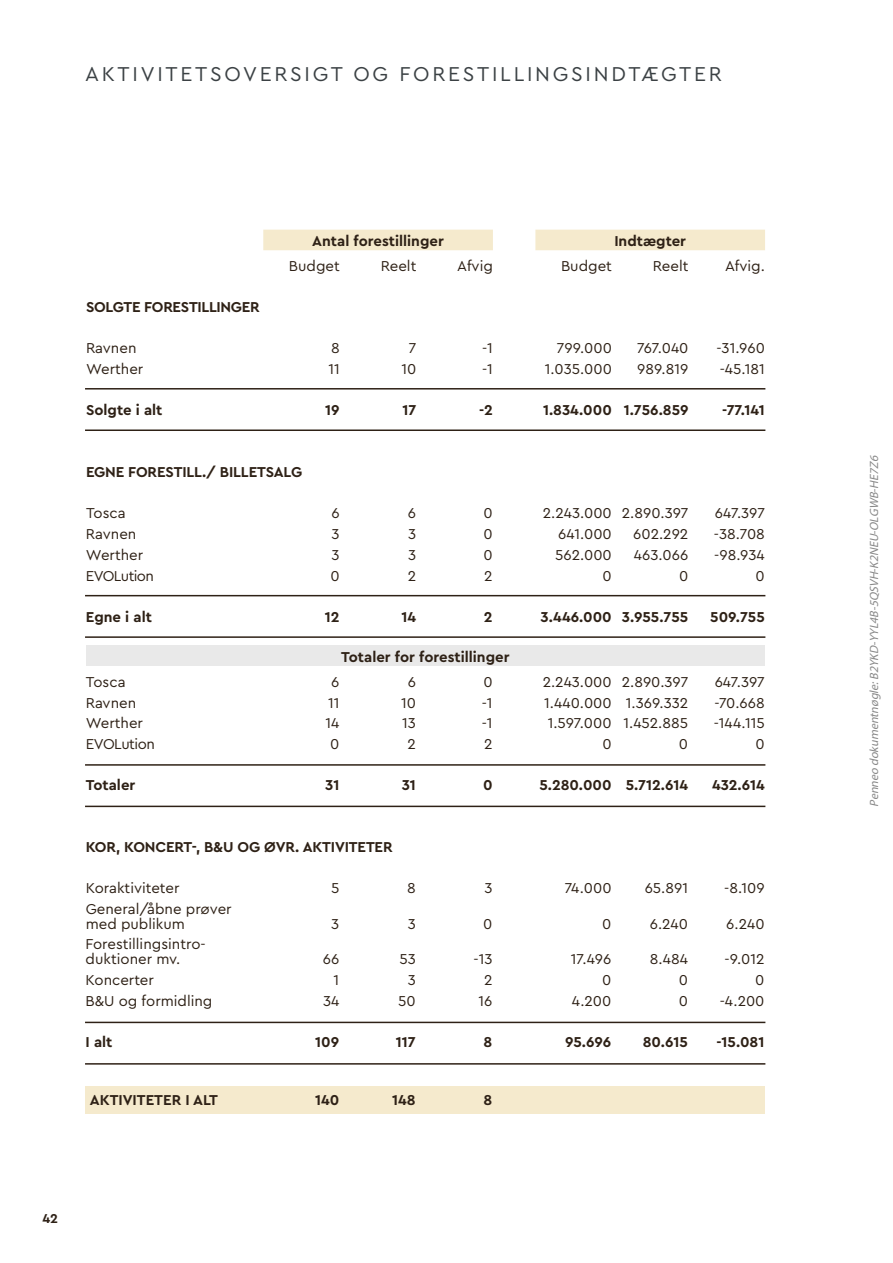
<style>
.page{position:relative;width:893px;height:1263px;background:#fff}
.page>*{position:absolute;margin:0;border:0;box-sizing:border-box;transform-origin:0 0}
.t1{font:21px "Cera Pro";letter-spacing:.13em;color:#3b4144}
.t2{font:15px/15px "Cera Pro";color:#2e2116}
.t3{font:700 15px "Cera Pro";color:#2e2116}
.t4{font:700 15px "Cera Pro";letter-spacing:-.02em;color:#2e2116}
.t5{font:15px "Cera Pro";letter-spacing:-.04em;color:#2e2116}
.t6{font:15px "Cera Pro";letter-spacing:-.03em;color:#2e2116}
.t7{font:700 13.5px "Cera Pro";color:#2e2116}
.t8{font:italic 12px "Myriad Pro";color:#888}
</style>
<div class="page">
<div style="left:85px;top:1086px;width:680px;height:28px;background:#f5eacd"></div>
<svg style="left:263px;top:230px;width:502px;height:20px"></svg>
<div style="left:86px;top:646px;width:679px;height:20px;background:#e9e9e9"></div>
<hr style="left:85px;top:388px;width:680px;height:1px;background:#2e2116">
<hr style="left:85px;top:595px;width:680px;height:1px;background:#2e2116">
<hr style="left:85px;top:764px;width:680px;height:2px;background:#2e2116">
<hr style="left:85px;top:1022px;width:680px;height:1px;background:#2e2116">
<hr style="left:85px;top:429px;width:680px;height:2px;background:#2e2116">
<hr style="left:85px;top:636px;width:680px;height:2px;background:#2e2116">
<hr style="left:85px;top:806px;width:680px;height:1px;background:#2e2116">
<hr style="left:85px;top:1063px;width:680px;height:1px;background:#2e2116">
<h1 class="t1" style="left:85px;top:62px;width:638px">AKTIVITETSOVERSIGT OG FORESTILLINGSINDTÆGTER</h1>
<p class="t3" style="left:312px;top:232px;width:133px">Antal forestillinger</p>
<p class="t3" style="left:614px;top:232px;width:73px">Indtægter</p>
<p class="t2" style="left:289px;top:258px;width:52px">Budget</p>
<p class="t2" style="left:381px;top:258px;width:37px">Reelt</p>
<p class="t2" style="left:457px;top:258px;width:37px">Afvig</p>
<p class="t2" style="left:561px;top:258px;width:52px">Budget</p>
<p class="t2" style="left:653px;top:258px;width:37px">Reelt</p>
<p class="t2" style="left:725px;top:258px;width:42px">Afvig.</p>
<p class="t4" style="left:86px;top:298px;width:175px">SOLGTE FORESTILLINGER</p>
<p class="t2" style="left:86px;top:340px;width:52px">Ravnen</p>
<p class="t2" style="left:331px;top:340px;width:10px">8</p>
<p class="t2" style="left:409px;top:340px;width:9px">7</p>
<p class="t2" style="left:482px;top:340px;width:12px">-1</p>
<p class="t2" style="left:557px;top:340px;width:57px">799.000</p>
<p class="t2" style="left:637px;top:340px;width:53px">767.040</p>
<p class="t2" style="left:716px;top:340px;width:50px">-31.960</p>
<p class="t2" style="left:86px;top:361px;width:59px">Werther</p>
<p class="t2" style="left:328px;top:361px;width:13px">11</p>
<p class="t2" style="left:401px;top:361px;width:16px">10</p>
<p class="t2" style="left:482px;top:361px;width:12px">-1</p>
<p class="t2" style="left:545px;top:361px;width:69px">1.035.000</p>
<p class="t2" style="left:637px;top:361px;width:53px">989.819</p>
<p class="t2" style="left:720px;top:361px;width:47px">-45.181</p>
<p class="t3" style="left:86px;top:401px;width:78px">Solgte i alt</p>
<p class="t3" style="left:325px;top:401px;width:16px">19</p>
<p class="t3" style="left:402px;top:401px;width:15px">17</p>
<p class="t3" style="left:479px;top:401px;width:15px">-2</p>
<p class="t3" style="left:543px;top:401px;width:147px">1.834.000 1.756.859</p>
<p class="t3" style="left:722px;top:401px;width:44px">-77.141</p>
<p class="t3" style="left:86px;top:463px;width:218px">EGNE FORESTILL./ BILLETSALG</p>
<p class="t2" style="left:86px;top:505px;width:41px">Tosca</p>
<p class="t2" style="left:331px;top:505px;width:10px">6</p>
<p class="t2" style="left:408px;top:505px;width:10px">6</p>
<p class="t2" style="left:484px;top:505px;width:11px">0</p>
<p class="t2" style="left:543px;top:505px;width:147px">2.243.000 2.890.397</p>
<p class="t2" style="left:715px;top:505px;width:52px">647.397</p>
<p class="t2" style="left:86px;top:526px;width:52px">Ravnen</p>
<p class="t2" style="left:332px;top:526px;width:10px">3</p>
<p class="t2" style="left:408px;top:526px;width:10px">3</p>
<p class="t2" style="left:484px;top:526px;width:11px">0</p>
<p class="t2" style="left:558px;top:526px;width:55px">641.000</p>
<p class="t2" style="left:633px;top:526px;width:57px">602.292</p>
<p class="t2" style="left:714px;top:526px;width:52px">-38.708</p>
<p class="t2" style="left:86px;top:547px;width:59px">Werther</p>
<p class="t2" style="left:332px;top:547px;width:10px">3</p>
<p class="t2" style="left:408px;top:547px;width:10px">3</p>
<p class="t2" style="left:483px;top:547px;width:11px">0</p>
<p class="t2" style="left:555px;top:547px;width:58px">562.000</p>
<p class="t2" style="left:634px;top:547px;width:56px">463.066</p>
<p class="t2" style="left:714px;top:547px;width:52px">-98.934</p>
<p class="t5" style="left:86px;top:567px;width:70px">EVOLution</p>
<p class="t2" style="left:330px;top:568px;width:11px">0</p>
<p class="t2" style="left:408px;top:568px;width:10px">2</p>
<p class="t2" style="left:484px;top:568px;width:10px">2</p>
<p class="t2" style="left:602px;top:568px;width:11px">0</p>
<p class="t2" style="left:679px;top:568px;width:11px">0</p>
<p class="t2" style="left:756px;top:568px;width:11px">0</p>
<p class="t3" style="left:86px;top:608px;width:68px">Egne i alt</p>
<p class="t3" style="left:325px;top:608px;width:16px">12</p>
<p class="t3" style="left:401px;top:608px;width:16px">14</p>
<p class="t3" style="left:484px;top:608px;width:10px">2</p>
<p class="t3" style="left:540px;top:608px;width:149px">3.446.000 3.955.755</p>
<p class="t3" style="left:710px;top:608px;width:56px">509.755</p>
<p class="t3" style="left:341px;top:648px;width:170px">Totaler for forestillinger</p>
<p class="t2" style="left:86px;top:674px;width:41px">Tosca</p>
<p class="t2" style="left:331px;top:674px;width:10px">6</p>
<p class="t2" style="left:408px;top:674px;width:10px">6</p>
<p class="t2" style="left:483px;top:674px;width:11px">0</p>
<p class="t2" style="left:543px;top:674px;width:147px">2.243.000 2.890.397</p>
<p class="t2" style="left:715px;top:674px;width:52px">647.397</p>
<p class="t2" style="left:86px;top:695px;width:52px">Ravnen</p>
<p class="t2" style="left:328px;top:695px;width:13px">11</p>
<p class="t2" style="left:401px;top:695px;width:16px">10</p>
<p class="t2" style="left:482px;top:695px;width:12px">-1</p>
<p class="t2" style="left:544px;top:695px;width:146px">1.440.000 1.369.332</p>
<p class="t2" style="left:715px;top:695px;width:52px">-70.668</p>
<p class="t2" style="left:86px;top:715px;width:59px">Werther</p>
<p class="t2" style="left:326px;top:715px;width:15px">14</p>
<p class="t2" style="left:402px;top:715px;width:15px">13</p>
<p class="t2" style="left:482px;top:715px;width:12px">-1</p>
<p class="t2" style="left:548px;top:715px;width:142px">1.597.000 1.452.885</p>
<p class="t2" style="left:714px;top:715px;width:52px">-144.115</p>
<p class="t6" style="left:86px;top:735px;width:71px">EVOLution</p>
<p class="t2" style="left:330px;top:736px;width:11px">0</p>
<p class="t2" style="left:408px;top:736px;width:10px">2</p>
<p class="t2" style="left:484px;top:736px;width:10px">2</p>
<p class="t2" style="left:602px;top:736px;width:11px">0</p>
<p class="t2" style="left:679px;top:736px;width:11px">0</p>
<p class="t2" style="left:755px;top:736px;width:11px">0</p>
<p class="t3" style="left:86px;top:776px;width:51px">Totaler</p>
<p class="t3" style="left:325px;top:776px;width:16px">31</p>
<p class="t3" style="left:402px;top:776px;width:16px">31</p>
<p class="t3" style="left:483px;top:776px;width:11px">0</p>
<p class="t3" style="left:539px;top:776px;width:150px">5.280.000 5.712.614</p>
<p class="t3" style="left:712px;top:776px;width:54px">432.614</p>
<p class="t3" style="left:86px;top:838px;width:308px">KOR, KONCERT-, B&amp;U OG ØVR. AKTIVITETER</p>
<p class="t2" style="left:86px;top:880px;width:95px">Koraktiviteter</p>
<p class="t2" style="left:331px;top:880px;width:10px">5</p>
<p class="t2" style="left:407px;top:880px;width:10px">8</p>
<p class="t2" style="left:484px;top:880px;width:10px">3</p>
<p class="t2" style="left:565px;top:880px;width:48px">74.000</p>
<p class="t2" style="left:645px;top:880px;width:45px">65.891</p>
<p class="t2" style="left:724px;top:880px;width:42px">-8.109</p>
<p class="t2" style="left:86px;top:901px;width:148px">General/åbne prøver med publikum</p>
<p class="t2" style="left:331px;top:916px;width:10px">3</p>
<p class="t2" style="left:408px;top:916px;width:10px">3</p>
<p class="t2" style="left:483px;top:916px;width:11px">0</p>
<p class="t2" style="left:602px;top:916px;width:11px">0</p>
<p class="t2" style="left:650px;top:916px;width:40px">6.240</p>
<p class="t2" style="left:726px;top:916px;width:40px">6.240</p>
<p class="t2" style="left:86px;top:936px;width:122px">Forestillingsintro&shy;duktioner mv.</p>
<p class="t2" style="left:323px;top:951px;width:18px">66</p>
<p class="t2" style="left:399px;top:951px;width:18px">53</p>
<p class="t2" style="left:474px;top:951px;width:20px">-13</p>
<p class="t2" style="left:571px;top:951px;width:42px">17.496</p>
<p class="t2" style="left:650px;top:951px;width:40px">8.484</p>
<p class="t2" style="left:724px;top:951px;width:42px">-9.012</p>
<p class="t2" style="left:86px;top:972px;width:70px">Koncerter</p>
<p class="t2" style="left:334px;top:972px;width:7px">1</p>
<p class="t2" style="left:408px;top:972px;width:10px">3</p>
<p class="t2" style="left:484px;top:972px;width:10px">2</p>
<p class="t2" style="left:602px;top:972px;width:11px">0</p>
<p class="t2" style="left:679px;top:972px;width:11px">0</p>
<p class="t2" style="left:755px;top:972px;width:11px">0</p>
<p class="t2" style="left:86px;top:993px;width:128px">B&amp;U og formidling</p>
<p class="t2" style="left:323px;top:993px;width:18px">34</p>
<p class="t2" style="left:398px;top:993px;width:19px">50</p>
<p class="t2" style="left:478px;top:993px;width:15px">16</p>
<p class="t2" style="left:572px;top:993px;width:41px">4.200</p>
<p class="t2" style="left:679px;top:993px;width:11px">0</p>
<p class="t2" style="left:720px;top:993px;width:46px">-4.200</p>
<p class="t3" style="left:86px;top:1033px;width:28px">I alt</p>
<p class="t3" style="left:315px;top:1033px;width:25px">109</p>
<p class="t3" style="left:396px;top:1033px;width:21px">117</p>
<p class="t3" style="left:483px;top:1033px;width:10px">8</p>
<p class="t3" style="left:565px;top:1033px;width:48px">95.696</p>
<p class="t3" style="left:643px;top:1033px;width:47px">80.615</p>
<p class="t3" style="left:717px;top:1033px;width:49px">-15.081</p>
<p class="t3" style="left:90px;top:1091px;width:130px">AKTIVITETER I ALT</p>
<p class="t3" style="left:315px;top:1091px;width:26px">140</p>
<p class="t3" style="left:392px;top:1091px;width:25px">148</p>
<p class="t3" style="left:483px;top:1091px;width:10px">8</p>
<p class="t7" style="left:43px;top:1210px;width:17px">42</p>
<p class="t8" style="left:869px;top:807px;width:354px;rotate:-90deg">Penneo dokumentnøgle:B2YKD-YYL4B-5QSVH-K2NEU-OLGWB-HE7Z6</p>
</div>
